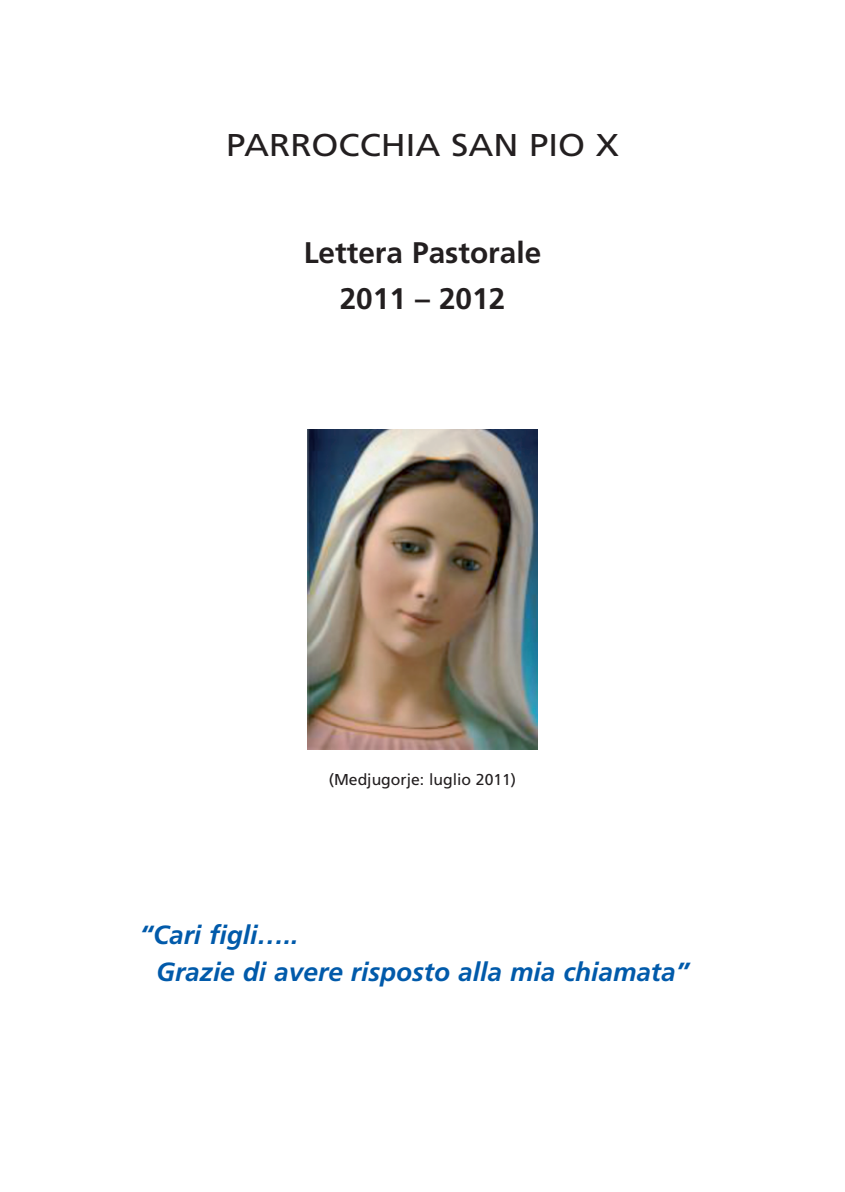
<style>
.page{position:relative;width:845px;height:1192px;background:#fff}
.page>*{position:absolute;margin:0;border:0;box-sizing:border-box;transform-origin:0 0}
.t1{font:31.5px "Frutiger";color:#231f20;scale:1.1 1}
.t2{font:700 29.75px/45.5px "Frutiger";color:#231f20;text-align:center}
.t3{font:italic 700 26.25px/36.8px "Frutiger";color:#015aaa}
.t4{font:15.75px "Frutiger";color:#231f20}
</style>
<div class="page">
<img style="left:307px;top:429px;width:231px;height:321px">
<p class="t1" style="left:226px;top:133px;width:358px">PARROCCHIA SAN PIO X</p>
<p class="t2" style="left:303px;top:232px;width:239px">Lettera Pastorale<br>2011 – 2012</p>
<p class="t4" style="left:328px;top:773px;width:189px">(Medjugorje: luglio 2011)</p>
<p class="t3" style="left:156px;top:918px;width:534px;text-indent:-16px">“Cari figli…..<br>Grazie di avere risposto alla mia chiamata”</p>
</div>
